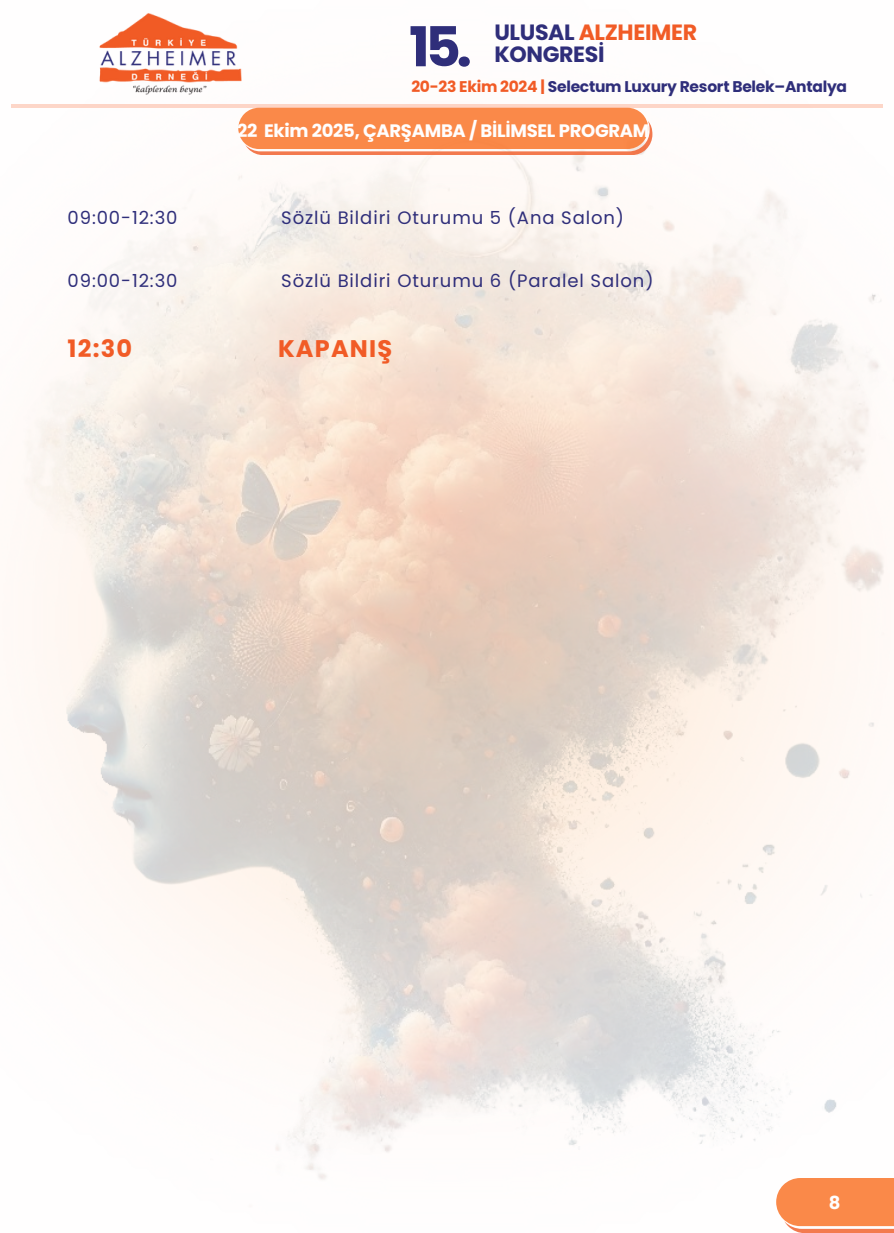
<style>
.page{position:relative;width:894px;height:1233px;background:#fff}
.page>*{position:absolute;margin:0;border:0;box-sizing:border-box;transform-origin:0 0}
.t1{font:700 54.9px "Poppins";color:#2f2e7a}
.t2{font:700 24px "Poppins";letter-spacing:.05em;color:#f15b26}
.t3{font:700 22.05px/21.3px "Poppins";letter-spacing:-.015em;color:#2f2e7a}
.t4{font:18px "Poppins";letter-spacing:.05em;color:#2f2e7a}
.t5{font:700 18px "Poppins";letter-spacing:-.015em;color:#fffefe}
.t6{font:700 15.45px "Poppins";letter-spacing:-.015em;color:#2f2e7a}
.s1{color:#f15b26}
</style>
<div class="page">
<img style="left:24px;top:104px;width:861px;height:1076px">
<img style="left:99px;top:13px;width:143px;height:82px">
<svg style="left:11px;top:104px;width:871px;height:4px;background:#fcd2c2"></svg>
<svg style="left:238px;top:108px;width:414px;height:47px;background:#f99056"></svg>
<svg style="left:776px;top:1178px;width:117px;height:55px;background:#fa935b"></svg>
<p class="t1" style="left:409px;top:9px;width:64px">15.</p>
<h1 class="t3" style="left:494px;top:22px;width:204px">ULUSAL <span class="s1">ALZHEIMER<br></span>KONGRESİ</h1>
<h2 class="t6" style="left:411px;top:76px;width:437px"><span class="s1">20-23 Ekim 2024 |</span> Selectum Luxury Resort Belek–Antalya</h2>
<p class="t5" style="left:237px;top:118px;width:414px">22 Ekim 2025, ÇARŞAMBA / BİLİMSEL PROGRAM</p>
<p class="t4" style="left:67px;top:205px;width:111px">09:00-12:30</p>
<p class="t4" style="left:281px;top:205px;width:344px">Sözlü Bildiri Oturumu 5 (Ana Salon)</p>
<p class="t4" style="left:67px;top:268px;width:111px">09:00-12:30</p>
<p class="t4" style="left:281px;top:268px;width:374px">Sözlü Bildiri Oturumu 6 (Paralel Salon)</p>
<h3 class="t2" style="left:67px;top:332px;width:66px">12:30</h3>
<h3 class="t2" style="left:278px;top:332px;width:116px">KAPANIŞ</h3>
<p class="t5" style="left:828px;top:1190px;width:13px">8</p>
</div>
